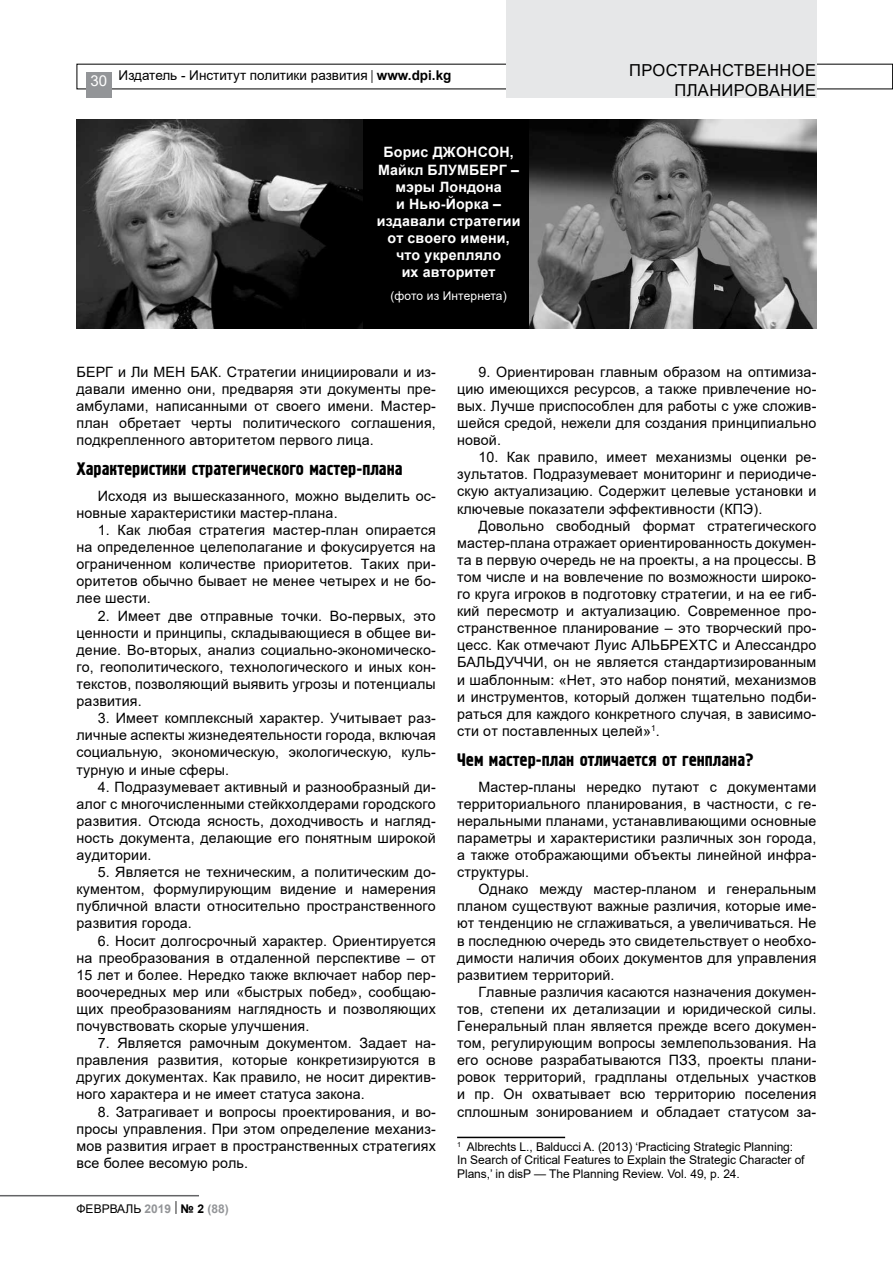
<style>
.page{position:relative;width:893px;height:1263px;background:#fff}
.page>*{position:absolute;margin:0;border:0;box-sizing:border-box;transform-origin:0 0}
.t1{font:18px "Hermes";color:#000}
.t2{font:16.5px/19.8px "Arial";letter-spacing:.025em;color:#000;text-align:right}
.t3{font:14.25px/17.1px "Arial";letter-spacing:.01em;color:#000;text-align:justify}
.t4{font:700 14.25px/17.1px "Arial";letter-spacing:.01em;color:#fff;text-align:center}
.t5{font:13.5px "Arial";color:#000}
.t6{font:12px/13.5px "Arial";letter-spacing:-.005em;color:#000}
.t7{font:12px "Arial";letter-spacing:.01em;color:#fff}
.s1{font-size:15px;color:#fff}
.s2{font-weight:700}
.s3{font-weight:700;color:#939598}
.s4{font-size:13.5px}
</style>
<div class="page">
<div style="left:86px;top:72px;width:26px;height:26px;background:#939598"></div>
<div style="left:506px;top:0;width:310px;height:98px;background:#e6e7e8"></div>
<hr style="left:0;top:1195px;width:199px;height:1px;background:#636466">
<hr style="left:457px;top:1137px;width:108px;height:1px;background:#000">
<img style="left:529px;top:119px;width:287px;height:209px">
<img style="left:77px;top:119px;width:287px;height:209px">
<div style="left:364px;top:119px;width:165px;height:209px;background:#000"></div>
<p class="t5" style="left:90px;top:66px;width:363px"><span class="s1">30</span> Издатель - Институт политики развития | <span class="s2">www.dpi.kg</span></p>
<p class="t4" style="left:377px;top:144px;width:145px">Борис ДЖОНСОН,<br>Майкл БЛУМБЕРГ – мэры Лондона<br>и Нью-Йорка – издавали стратегии от своего имени, что укрепляло<br>их авторитет</p>
<p class="t7" style="left:390px;top:288px;width:118px">(фото из Интернета)</p>
<p class="t2" style="left:629px;top:60px;width:188px">ПРОСТРАНСТВЕННОЕ<br>ПЛАНИРОВАНИЕ</p>
<p class="t3" style="left:77px;top:363px;width:361px">БЕРГ и Ли МЕН БАК. Стратегии инициировали и из&shy;давали именно они, предваряя эти документы пре&shy;амбулами, написанными от своего имени. Мастер&shy;план обретает черты политического соглашения, подкрепленного авторитетом первого лица.</p>
<p class="t1" style="left:77px;top:459px;width:328px">Характеристики стратегического мастер-плана</p>
<p class="t3" style="left:77px;top:487px;width:361px;text-indent:21px">Исходя из вышесказанного, можно выделить ос&shy;новные характеристики мастер-плана.</p>
<p class="t3" style="left:77px;top:521px;width:361px;text-indent:21px">1. Как любая стратегия мастер-план опирается на определенное целеполагание и фокусируется на ограниченном количестве приоритетов. Таких при&shy;оритетов обычно бывает не менее четырех и не бо&shy;лее шести.</p>
<p class="t3" style="left:77px;top:607px;width:361px;text-indent:21px">2. Имеет две отправные точки. Во-первых, это ценности и принципы, складывающиеся в общее ви&shy;дение. Во-вторых, анализ социально-экономическо&shy;го, геополитического, технологического и иных кон&shy;текстов, позволяющий выявить угрозы и потенциалы развития.</p>
<p class="t3" style="left:77px;top:709px;width:361px;text-indent:21px">3. Имеет комплексный характер. Учитывает раз&shy;личные аспекты жизнедеятельности города, включая социальную, экономическую, экологическую, куль&shy;турную и иные сферы.</p>
<p class="t3" style="left:77px;top:778px;width:361px;text-indent:21px">4. Подразумевает активный и разнообразный ди&shy;алог с многочисленными стейкхолдерами городского развития. Отсюда ясность, доходчивость и нагляд&shy;ность документа, делающие его понятным широкой аудитории.</p>
<p class="t3" style="left:77px;top:863px;width:361px;text-indent:21px">5. Является не техническим, а политическим до&shy;кументом, формулирующим видение и намерения публичной власти относительно пространственного развития города.</p>
<p class="t3" style="left:77px;top:932px;width:361px;text-indent:21px">6. Носит долгосрочный характер. Ориентируется на преобразования в отдаленной перспективе – от 15 лет и более. Нередко также включает набор пер&shy;воочередных мер или «быстрых побед», сообщаю&shy;щих преобразованиям наглядность и позволяющих почувствовать скорые улучшения.</p>
<p class="t3" style="left:77px;top:1034px;width:361px;text-indent:21px">7. Является рамочным документом. Задает на&shy;правления развития, которые конкретизируются в других документах. Как правило, не носит директив&shy;ного характера и не имеет статуса закона.</p>
<p class="t3" style="left:77px;top:1103px;width:361px;text-indent:21px">8. Затрагивает и вопросы проектирования, и во&shy;просы управления. При этом определение механиз&shy;мов развития играет в пространственных стратегиях все более весомую роль.</p>
<p class="t6" style="left:77px;top:1201px;width:154px">ФЕВРВАЛЬ <span class="s3">2019</span> <span class="s4">|</span> <span class="s2">№ 2</span> <span class="s3">(88)</span></p>
<p class="t3" style="left:457px;top:363px;width:361px;text-indent:21px">9. Ориентирован главным образом на оптимиза&shy;цию имеющихся ресурсов, а также привлечение но&shy;вых. Лучше приспособлен для работы с уже сложив&shy;шейся средой, нежели для создания принципиально новой.</p>
<p class="t3" style="left:457px;top:449px;width:361px;text-indent:21px">10. Как правило, имеет механизмы оценки ре&shy;зультатов. Подразумевает мониторинг и периодиче&shy;скую актуализацию. Содержит целевые установки и ключевые показатели эффективности (КПЭ).</p>
<p class="t3" style="left:457px;top:517px;width:361px;text-indent:21px">Довольно свободный формат стратегического мастер-плана отражает ориентированность докумен&shy;та в первую очередь не на проекты, а на процессы. В том числе и на вовлечение по возможности широко&shy;го круга игроков в подготовку стратегии, и на ее гиб&shy;кий пересмотр и актуализацию. Современное про&shy;странственное планирование – это творческий про&shy;цесс. Как отмечают Луис АЛЬБРЕХТС и Алессандро БАЛЬДУЧЧИ, он не является стандартизированным и шаблонным: «Нет, это набор понятий, механизмов и инструментов, который должен тщательно подби&shy;раться для каждого конкретного случая, в зависимо&shy;сти от поставленных целей»<sup>1</sup>.</p>
<p class="t1" style="left:457px;top:750px;width:298px">Чем мастер-план отличается от генплана?</p>
<p class="t3" style="left:457px;top:778px;width:361px;text-indent:21px">Мастер-планы нередко путают с документами территориального планирования, в частности, с ге&shy;неральными планами, устанавливающими основные параметры и характеристики различных зон города, а также отображающими объекты линейной инфра&shy;структуры.</p>
<p class="t3" style="left:457px;top:880px;width:361px;text-indent:21px">Однако между мастер-планом и генеральным планом существуют важные различия, которые име&shy;ют тенденцию не сглаживаться, а увеличиваться. Не в последнюю очередь это свидетельствует о необхо&shy;димости наличия обоих документов для управления развитием территорий.</p>
<p class="t3" style="left:457px;top:983px;width:361px;text-indent:21px">Главные различия касаются назначения докумен&shy;тов, степени их детализации и юридической силы.<br>Генеральный план является прежде всего докумен&shy;том, регулирующим вопросы землепользования. На его основе разрабатываются ПЗЗ, проекты плани&shy;ровок территорий, градпланы отдельных участков и пр. Он охватывает всю территорию поселения сплошным зонированием и обладает статусом за-</p>
<p class="t6" style="left:457px;top:1140px;width:349px"><sup>1</sup> Albrechts L., Balducci A. (2013) ‘Practicing Strategic Planning:<br>In Search of Critical Features to Explain the Strategic Character of<br>Plans,’ in disP — The Planning Review. Vol. 49, p. 24.</p>
</div>
